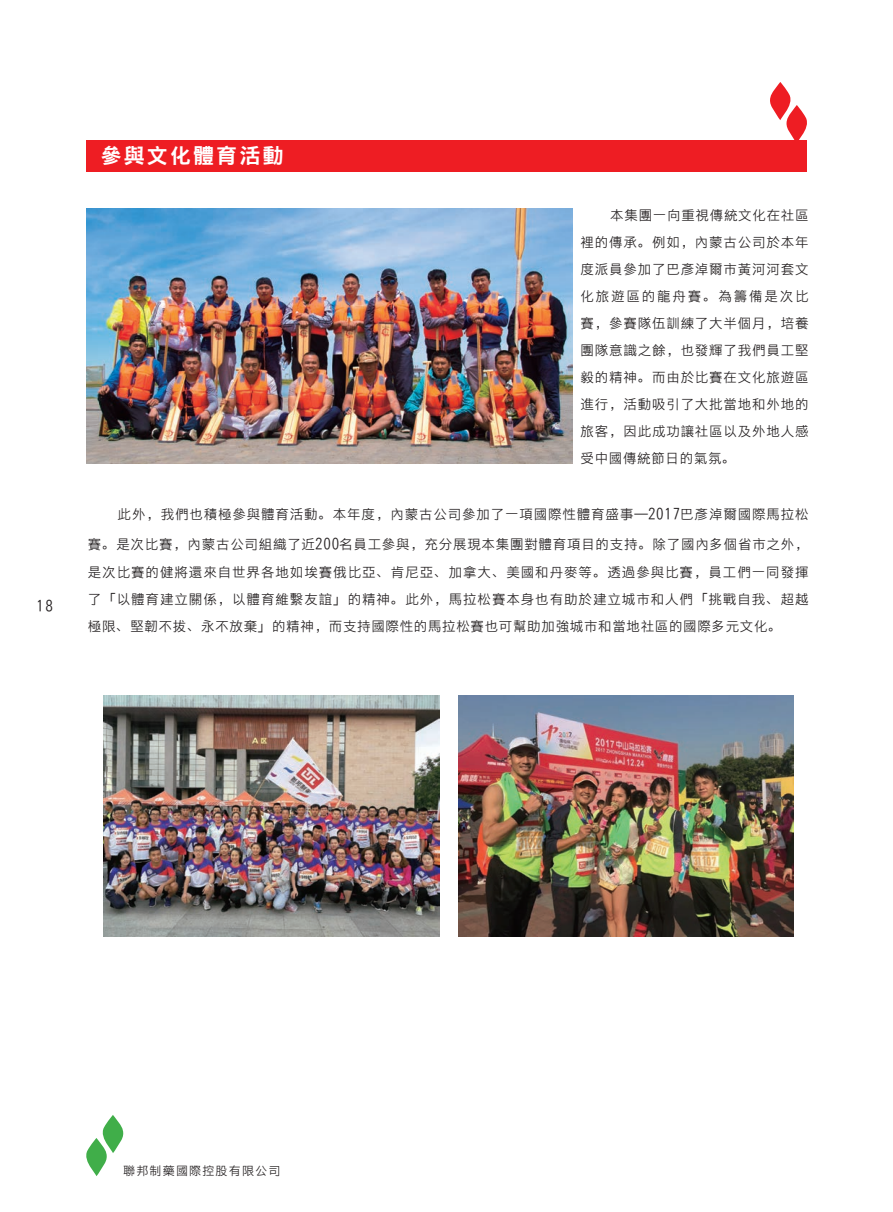
<style>
.page{position:relative;width:893px;height:1212px;background:#fff}
.page>*{position:absolute;margin:0;border:0;box-sizing:border-box;transform-origin:0 0}
.t1{font:21px "DF Hei W7 A";letter-spacing:.1em;color:#fff}
.t2{font:15px "DF Hei W3 A";color:#231f20}
.t3{font:13.5px/27px "DF Hei W3 A";letter-spacing:.06em;color:#231f20;text-align:justify}
.t4{font:12px "DF Hei W3 A";letter-spacing:.1em;color:#231f20}
.s1{font-size:15px}
</style>
<div class="page">
<img style="left:104px;top:695px;width:335px;height:241px">
<img style="left:458px;top:695px;width:336px;height:241px">
<div style="left:86px;top:140px;width:721px;height:31px;background:#ee1d23"></div>
<svg style="left:770px;top:82px;width:37px;height:58px"></svg>
<svg style="left:86px;top:1115px;width:38px;height:61px"></svg>
<img style="left:86px;top:208px;width:486px;height:255px">
<p class="t2" style="left:36px;top:598px;width:18px">18</p>
<h1 class="t1" style="left:101px;top:145px;width:184px">參與文化體育活動</h1>
<p class="t3" style="left:580px;top:201px;width:230px;text-indent:30px">本集團一向重視傳統文化在社區裡的傳承。例如，內蒙古公司於本年度派員參加了巴彥淖爾市黃河河套文化旅遊區的龍舟賽。為籌備是次比賽，參賽隊伍訓練了大半個月，培養團隊意識之餘，也發輝了我們員工堅毅的精神。而由於比賽在文化旅遊區進行，活動吸引了大批當地和外地的旅客，因此成功讓社區以及外地人感受中國傳統節日的氣氛。</p>
<p class="t3" style="left:118px;top:501px;width:692px">此外，我們也積極參與體育活動。本年度，內蒙古公司參加了一項國際性體育盛事—<span class="s1">2017</span>巴彥淖爾國際馬拉松</p>
<p class="t3" style="left:88px;top:531px;width:722px">賽。是次比賽，內蒙古公司組織了近<span class="s1">200</span>名員工參與，充分展現本集團對體育項目的支持。除了國內多個省市之外，是次比賽的健將還來自世界各地如埃賽俄比亞、肯尼亞、加拿大、美國和丹麥等。透過參與比賽，員工們一同發揮了「以體育建立關係，以體育維繫友誼」的精神。此外，馬拉松賽本身也有助於建立城市和人們「挑戰自我、超越極限、堅韌不拔、永不放棄」的精神，而支持國際性的馬拉松賽也可幫助加強城市和當地社區的國際多元文化。</p>
<p class="t4" style="left:123px;top:1165px;width:159px">聯邦制藥國際控股有限公司</p>
</div>
